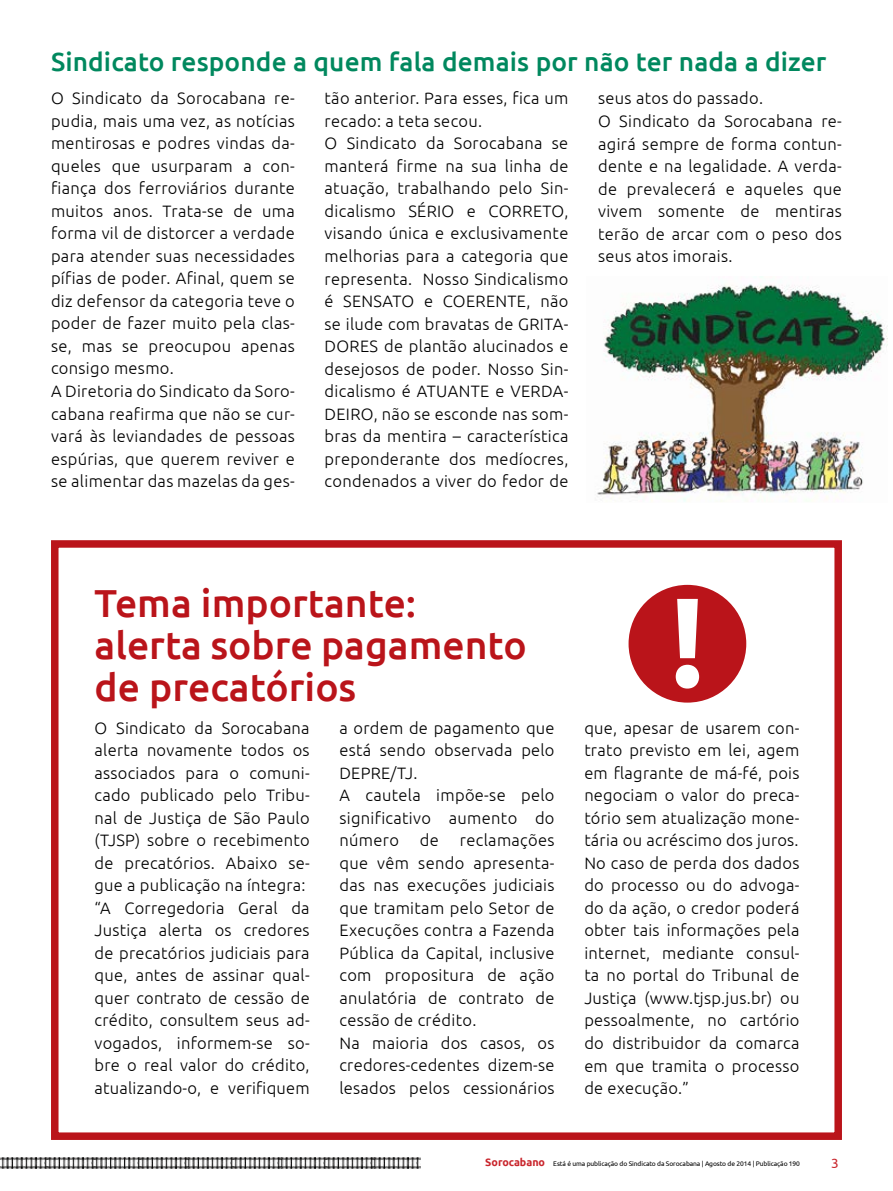
<style>
.page{position:relative;width:893px;height:1191px;background:#fff}
.page>*{position:absolute;margin:0;border:0;box-sizing:border-box;transform-origin:0 0}
.t1{font:500 39px/42px "Ubuntu";color:#ba141a}
.t2{font:500 26.25px "Ubuntu";letter-spacing:.005em;color:#00885e}
.t3{font:300 16.5px/22.5px "Ubuntu";letter-spacing:.02em;color:#000}
.t4{font:13.5px "Ubuntu";color:#c9252c}
.t5{font:6.75px "Ubuntu";letter-spacing:-.015em;color:#000}
.s1{font-weight:700;font-size:10.65px;color:#c9252c}
</style>
<div class="page">
<img style="left:0;top:1157px;width:47px;height:12px">
<img style="left:374px;top:1157px;width:47px;height:12px">
<img style="left:188px;top:1157px;width:45px;height:12px">
<img style="left:95px;top:1157px;width:45px;height:12px">
<img style="left:281px;top:1157px;width:45px;height:12px">
<img style="left:47px;top:1157px;width:48px;height:12px">
<img style="left:233px;top:1157px;width:48px;height:12px">
<img style="left:140px;top:1157px;width:48px;height:12px">
<img style="left:326px;top:1157px;width:48px;height:12px">
<img style="left:597px;top:277px;width:291px;height:225px">
<div style="left:51px;top:540px;width:791px;height:600px;border:8px solid #ba141a"></div>
<div style="left:629px;top:585px;width:117px;height:117px;background:#ba141a;border-radius:50%"></div>
<svg style="left:677px;top:599px;width:21px;height:59px"></svg>
<div style="left:676px;top:665px;width:23px;height:23px;background:#fff;border-radius:50%"></div>
<h2 class="t2" style="left:51px;top:45px;width:777px">Sindicato responde a quem fala demais por não ter nada a dizer</h2>
<p class="t3" style="left:51px;top:87px;width:245px">O Sindicato da Sorocabana re&shy;pudia, mais uma vez, as notícias mentirosas e podres vindas da&shy;queles que usurparam a con&shy;fiança dos ferroviários durante muitos anos. Trata-se de uma forma vil de distorcer a verdade para atender suas necessidades pífias de poder. Afinal, quem se diz defensor da categoria teve o poder de fazer muito pela clas&shy;se, mas se preocupou apenas consigo mesmo.<br>A Diretoria do Sindicato da Soro&shy;cabana reafirma que não se cur&shy;vará às leviandades de pessoas espúrias, que querem reviver e se alimentar das mazelas da ges-</p>
<p class="t3" style="left:325px;top:87px;width:245px">tão anterior. Para esses, fica um recado: a teta secou.<br>O Sindicato da Sorocabana se manterá firme na sua linha de atuação, trabalhando pelo Sin&shy;dicalismo SÉRIO e CORRETO, visando única e exclusivamente melhorias para a categoria que representa. Nosso Sindicalismo é SENSATO e COERENTE, não se ilude com bravatas de GRITA-<br>DORES de plantão alucinados e desejosos de poder. Nosso Sin&shy;dicalismo é ATUANTE e VERDA-<br>DEIRO, não se esconde nas som&shy;bras da mentira – característica preponderante dos medíocres, condenados a viver do fedor de</p>
<p class="t3" style="left:598px;top:87px;width:245px">seus atos do passado.<br>O Sindicato da Sorocabana re&shy;agirá sempre de forma contun&shy;dente e na legalidade. A verda&shy;de prevalecerá e aqueles que vivem somente de mentiras terão de arcar com o peso dos seus atos imorais.</p>
<h1 class="t1" style="left:95px;top:581px;width:434px">Tema importante: alerta sobre pagamento de precatórios</h1>
<p class="t3" style="left:95px;top:716px;width:217px">O Sindicato da Sorocabana alerta novamente todos os associados para o comuni&shy;cado publicado pelo Tribu&shy;nal de Justiça de São Paulo (TJSP) sobre o recebimento de precatórios. Abaixo se&shy;gue a publicação na íntegra: “A Corregedoria Geral da<br>Justiça alerta os credores de precatórios judiciais para que, antes de assinar qual&shy;quer contrato de cessão de crédito, consultem seus ad&shy;vogados, informem-se so&shy;bre o real valor do crédito, atualizando-o, e verifiquem</p>
<p class="t3" style="left:339px;top:716px;width:217px">a ordem de pagamento que está sendo observada pelo<br>DEPRE/TJ.<br>A cautela impõe-se pelo significativo aumento do número</p>
<p class="t3" style="left:339px;top:828px;width:217px;text-indent:120px">reclamações que vêm sendo apresenta&shy;das nas execuções judiciais que tramitam pelo Setor de<br>Execuções contra a Fazenda<br>Pública da Capital, inclusive com propositura de ação anulatória de contrato de cessão de crédito.<br>Na maioria dos casos, os credores-cedentes dizem-se lesados pelos cessionários</p>
<p class="t3" style="left:420px;top:828px;width:20px">de</p>
<p class="t3" style="left:584px;top:716px;width:217px;text-align:justify">que, apesar de usarem con&shy;trato previsto em lei, agem em flagrante de má-fé, pois negociam o valor do preca&shy;tório sem atualização mone&shy;tária ou acréscimo dos juros.<br>No caso de perda dos dados do processo ou do advoga&shy;do da ação, o credor poderá obter tais informações pela internet, mediante consul&shy;ta no portal do Tribunal de Justiça (www.tjsp.jus.br) ou pessoalmente, no cartório do distribuidor da comarca em que tramita o processo de execução.”</p>
<p class="t5" style="left:485px;top:1159px;width:316px"><span class="s1">Sorocabano</span> Está é uma publicação do Sindicato da Sorocabana | Agosto de 2014 | Publicação 190</p>
<p class="t4" style="left:831px;top:1154px;width:9px">3</p>
</div>
